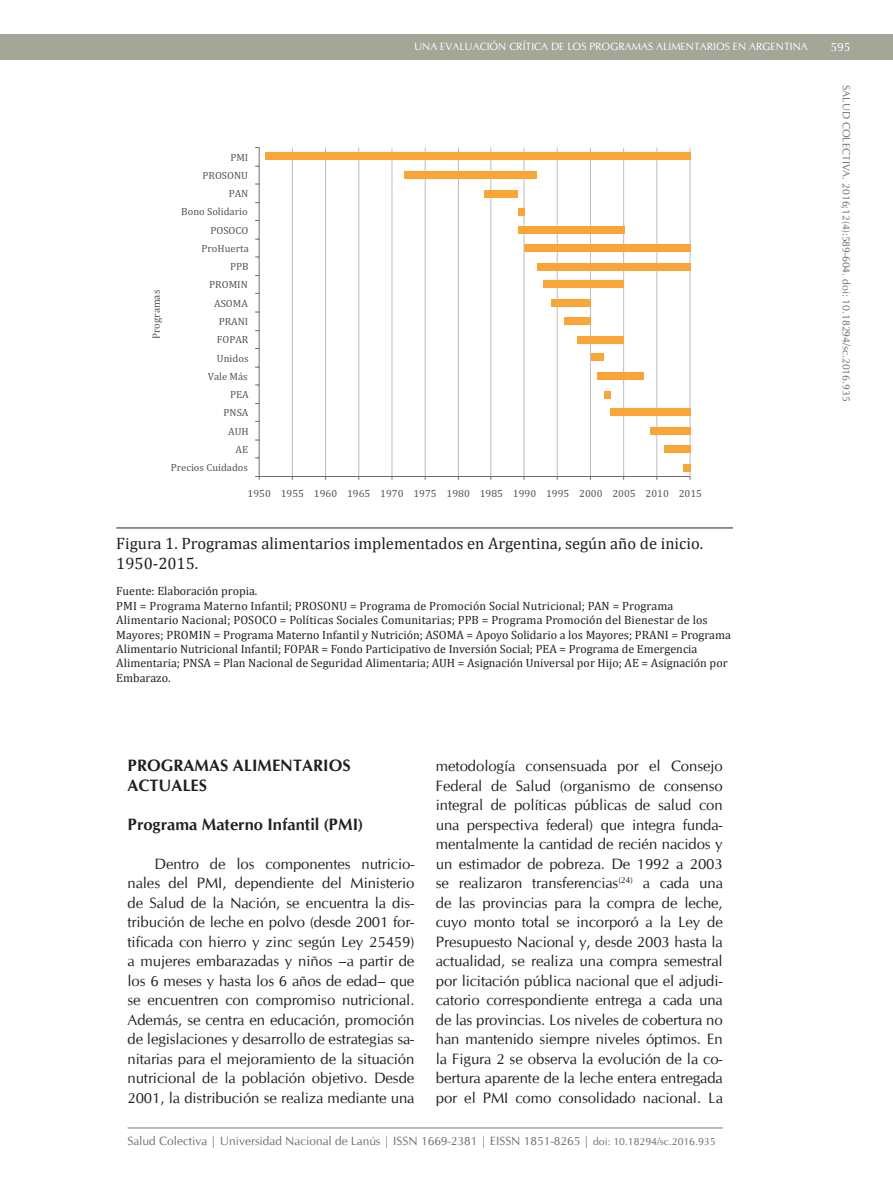
<style>
.page{position:relative;width:893px;height:1191px;background:#fff}
.page>*{position:absolute;margin:0;border:0;box-sizing:border-box;transform-origin:0 0}
.t1{font:16.5px/19.8px "Cambria";color:#231f20}
.t2{font:700 16.5px/19.5px "CG Omega";color:#231f20}
.t3{font:15px/19.5px "CG Omega";letter-spacing:-.005em;color:#231f20;text-align:justify}
.t4{font:12px/14.4px "Cambria";color:#231f20}
.t5{font:12px "CG Omega";color:#6d6e71}
.t6{font:12px "CG Omega";color:#fff}
.t7{font:10.5px "Cambria";color:#535658}
.t8{font:10.5px "CG Omega";color:#6d6e71}
.t9{font:10.5px "CG Omega";color:#fff}
.s1{font-size:10.5px}
</style>
<div class="page">
<div style="left:0;top:34px;width:893px;height:26px;background:#a6a698"></div>
<hr style="left:128px;top:1127px;width:595px;height:1px;background:#a6a698">
<hr style="left:116px;top:527px;width:617px;height:1px;background:#231f20">
<hr style="left:690px;top:148px;width:1px;height:328px;background:#bbbdc0">
<hr style="left:656px;top:148px;width:1px;height:328px;background:#bbbdc0">
<hr style="left:623px;top:148px;width:1px;height:328px;background:#bbbdc0">
<hr style="left:590px;top:148px;width:1px;height:328px;background:#bbbdc0">
<hr style="left:557px;top:148px;width:1px;height:328px;background:#bbbdc0">
<hr style="left:524px;top:148px;width:1px;height:328px;background:#bbbdc0">
<hr style="left:490px;top:148px;width:1px;height:328px;background:#bbbdc0">
<hr style="left:458px;top:148px;width:1px;height:328px;background:#bbbdc0">
<hr style="left:425px;top:148px;width:1px;height:328px;background:#bbbdc0">
<hr style="left:392px;top:148px;width:1px;height:328px;background:#bbbdc0">
<hr style="left:358px;top:148px;width:1px;height:328px;background:#bbbdc0">
<hr style="left:325px;top:148px;width:1px;height:328px;background:#bbbdc0">
<hr style="left:292px;top:148px;width:1px;height:328px;background:#bbbdc0">
<div style="left:683px;top:464px;width:7px;height:7px;background:#f9a537"></div>
<div style="left:664px;top:445px;width:26px;height:7px;background:#f9a537"></div>
<div style="left:650px;top:427px;width:40px;height:8px;background:#f9a537"></div>
<div style="left:610px;top:409px;width:80px;height:7px;background:#f9a537"></div>
<div style="left:604px;top:391px;width:6px;height:7px;background:#f9a537"></div>
<div style="left:597px;top:372px;width:46px;height:8px;background:#f9a537"></div>
<div style="left:591px;top:354px;width:13px;height:7px;background:#f9a537"></div>
<div style="left:577px;top:336px;width:47px;height:7px;background:#f9a537"></div>
<div style="left:564px;top:317px;width:27px;height:7px;background:#f9a537"></div>
<div style="left:551px;top:299px;width:40px;height:8px;background:#f9a537"></div>
<div style="left:544px;top:281px;width:80px;height:7px;background:#f9a537"></div>
<div style="left:537px;top:263px;width:153px;height:7px;background:#f9a537"></div>
<div style="left:524px;top:244px;width:166px;height:8px;background:#f9a537"></div>
<div style="left:518px;top:226px;width:106px;height:8px;background:#f9a537"></div>
<div style="left:518px;top:208px;width:6px;height:7px;background:#f9a537"></div>
<div style="left:485px;top:190px;width:33px;height:7px;background:#f9a537"></div>
<div style="left:405px;top:171px;width:132px;height:8px;background:#f9a537"></div>
<div style="left:265px;top:153px;width:425px;height:7px;background:#f9a537"></div>
<hr style="left:259px;top:476px;width:431px;height:1px;background:#6c6d71">
<hr style="left:259px;top:148px;width:1px;height:328px;background:#6c6d71">
<p class="t7" style="left:152px;top:339px;width:51px;rotate:-90deg">Programas</p>
<p class="t7" style="left:230px;top:153px;width:19px">PMI</p>
<p class="t7" style="left:202px;top:171px;width:47px">PROSONU</p>
<p class="t7" style="left:229px;top:190px;width:21px">PAN</p>
<p class="t7" style="left:181px;top:208px;width:68px">Bono Solidario</p>
<p class="t7" style="left:211px;top:226px;width:39px">POSOCO</p>
<p class="t7" style="left:202px;top:244px;width:49px">ProHuerta</p>
<p class="t7" style="left:230px;top:263px;width:20px">PPB</p>
<p class="t7" style="left:209px;top:281px;width:40px">PROMIN</p>
<p class="t7" style="left:214px;top:299px;width:35px">ASOMA</p>
<p class="t7" style="left:219px;top:317px;width:31px">PRANI</p>
<p class="t7" style="left:217px;top:336px;width:33px">FOPAR</p>
<p class="t7" style="left:217px;top:354px;width:33px">Unidos</p>
<p class="t7" style="left:208px;top:372px;width:42px">Vale Más</p>
<p class="t7" style="left:230px;top:390px;width:20px">PEA</p>
<p class="t7" style="left:224px;top:409px;width:26px">PNSA</p>
<p class="t7" style="left:228px;top:427px;width:22px">AUH</p>
<p class="t7" style="left:236px;top:445px;width:14px">AE</p>
<p class="t7" style="left:171px;top:464px;width:79px">Precios Cuidados</p>
<p class="t9" style="left:414px;top:40px;width:219px">Una evaluación crítica de los prog ramas</p>
<p class="t9" style="left:656px;top:40px;width:145px">alimentarios en Arg entina</p>
<p class="t6" style="left:830px;top:40px;width:21px">595</p>
<p class="t8" style="left:852px;top:85px;width:318px;rotate:90deg">SALUD COLECTIVA. 2016;12(4):589-604. doi: 10.18294/sc.2016.935</p>
<p class="t7" style="left:247px;top:489px;width:456px">1950 1955 1960 1965 1970 1975 1980 1985 1990 1995 2000 2005 2010 2015</p>
<p class="t1" style="left:116px;top:533px;width:588px">Figura 1. Programas alimentarios implementados en Argentina, según año de inicio.<br>1950-2015.</p>
<p class="t4" style="left:116px;top:584px;width:616px">Fuente: Elaboración propia.<br>PMI = Programa Materno Infantil; PROSONU = Programa de Promoción Social Nutricional; PAN = Programa Alimentario Nacional; POSOCO = Políticas Sociales Comunitarias; PPB = Programa Promoción del Bienestar de los Mayores; PROMIN = Programa Materno Infantil y Nutrición; ASOMA = Apoyo Solidario a los Mayores; PRANI = Programa Alimentario Nutricional Infantil; FOPAR = Fondo Participativo de Inversión Social; PEA = Programa de Emergencia Alimentaria; PNSA = Plan Nacional de Seguridad Alimentaria; AUH = Asignación Universal por Hijo; AE = Asignación por Embarazo.</p>
<p class="t2" style="left:128px;top:756px;width:224px">PROGRAMAS ALIMENTARIOS<br>ACTU</p>
<p class="t2" style="left:171px;top:775px;width:37px">ALES</p>
<p class="t2" style="left:128px;top:814px;width:237px">Programa Materno Infantil (PMI)</p>
<p class="t3" style="left:128px;top:854px;width:288px;text-indent:27px">Dentro de los componentes nutricio&shy;nales del PMI, dependiente del Ministerio de Salud de la Nación, se encuentra la dis&shy;tribución de leche en polvo (desde 2001 for&shy;tificada con hierro y zinc según Ley 25459) a mujeres embarazadas y niños –a partir de los 6 meses y hasta los 6 años de edad– que se encuentren con compromiso nutricional.<br>Además, se centra en educación, promoción de legislaciones y desarrollo de estrategias sa&shy;nitarias para el mejoramiento de la situación nutricional de la población objetivo. Desde 2001, la distribución se realiza mediante una</p>
<p class="t3" style="left:436px;top:756px;width:289px">metodología consensuada por el Consejo Federal de Salud (organismo de consenso integral de políticas públicas de salud con una perspectiva federal) que integra funda&shy;mentalmente la cantidad de recién nacidos y un estimador de pobreza. De 1992 a 2003 se realizaron transferencias<sup>(24)</sup> a cada una de las provincias para la compra de leche, cuyo monto total se incorporó a la Ley de Presupuesto Nacional y, desde 2003 hasta la actualidad, se realiza una compra semestral por licitación pública nacional que el adjudi&shy;catorio correspondiente entrega a cada una de las provincias. Los niveles de cobertura no han mantenido siempre niveles óptimos. En la Figura 2 se observa la evolución de la co&shy;bertura aparente de la leche entera entregada por el PMI como consolidado nacional. La</p>
<p class="t5" style="left:128px;top:1133px;width:589px">Salud Colectiva | Universidad Nacional de Lanús | ISSN 1669-2381 | EISSN 1851-8265 | <span class="s1">doi: 10.18294/sc.2016.935</span></p>
</div>
